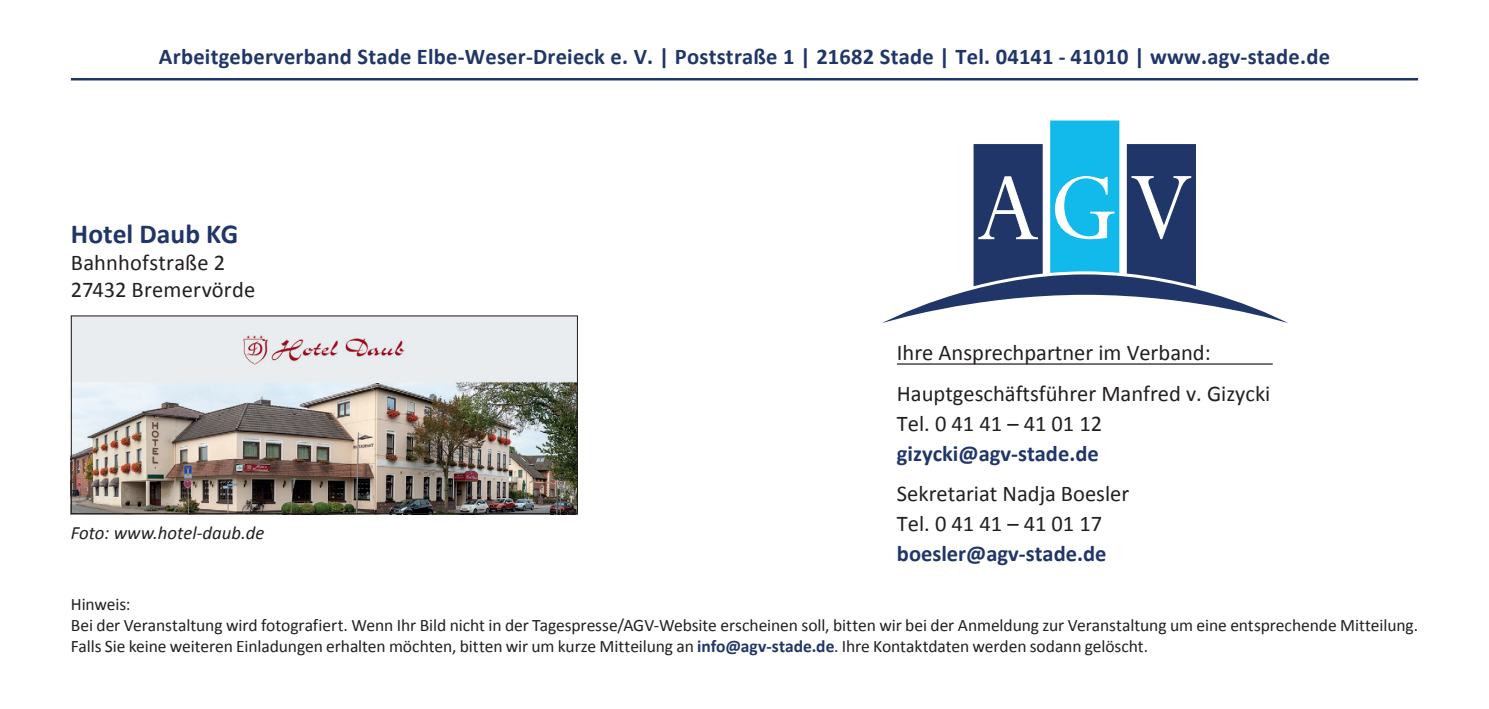
<style>
.page{position:relative;width:1489px;height:709px;background:#fff}
.page>*{position:absolute;margin:0;border:0;box-sizing:border-box;transform-origin:0 0}
.t1{font:700 27.5px "Calibri";color:#203668}
.t2{font:22.5px/27px "Calibri";color:#231f20}
.t3{font:700 22.5px "Calibri";letter-spacing:.01em;color:#203668}
.t4{font:italic 18.75px "Calibri";color:#231f20}
.t5{font:17.5px/21.2px "Calibri";letter-spacing:-.005em;color:#231f20}
.s1{font-weight:700;color:#203668}
</style>
<div class="page">
<hr style="left:71px;top:78px;width:1346px;height:2px;background:#203668">
<img style="left:73px;top:317px;width:503px;height:195px">
<div style="left:71px;top:315px;width:507px;height:199px;border:1px solid #231f20"></div>
<svg style="left:882px;top:120px;width:406px;height:203px"></svg>
<hr style="left:896px;top:363px;width:376px;height:1px;background:#231f20">
<p class="t3" style="left:159px;top:40px;width:1172px">Arbeitgeberverband Stade Elbe-Weser-Dreieck e. V. | Poststraße 1 | 21682 Stade | Tel. 04141 - 41010 | www.agv-stade.de</p>
<h1 class="t1" style="left:71px;top:214px;width:169px">Hotel Daub KG</h1>
<p class="t2" style="left:71px;top:248px;width:186px">Bahnhofstraße 2<br>27432 Bremervörde</p>
<p class="t4" style="left:71px;top:519px;width:195px">Foto: www.hotel-daub.de</p>
<p class="t2" style="left:896px;top:331px;width:375px;line-height:40.8px">Ihre Ansprechpartner im Verband:<br>Hauptgeschäftsführer Manfred v. Gizycki</p>
<p class="t2" style="left:896px;top:409px;width:207px">Tel. 0 41 41 – 41 01 12</p>
<p class="t3" style="left:896px;top:437px;width:203px">gizycki@agv-stade.de</p>
<p class="t2" style="left:896px;top:478px;width:234px;line-height:30px">Sekretariat Nadja Boesler<br>Tel. 0 41 41 – 41 01 17</p>
<p class="t3" style="left:896px;top:538px;width:211px">boesler@agv-stade.de</p>
<p class="t5" style="left:71px;top:593px;width:1348px">Hinweis:<br>Bei der Veranstaltung wird fotografiert. Wenn Ihr Bild nicht in der Tagespresse/AGV-Website erscheinen soll, bitten wir bei der Anmeldung zur Veranstaltung um eine entsprechende Mitteilung.<br>Falls Sie keine weiteren Einladungen erhalten möchten, bitten wir um kurze Mitteilung an <span class="s1">info@agv-stade.de</span>. Ihre Kontaktdaten werden sodann gelöscht.</p>
</div>
